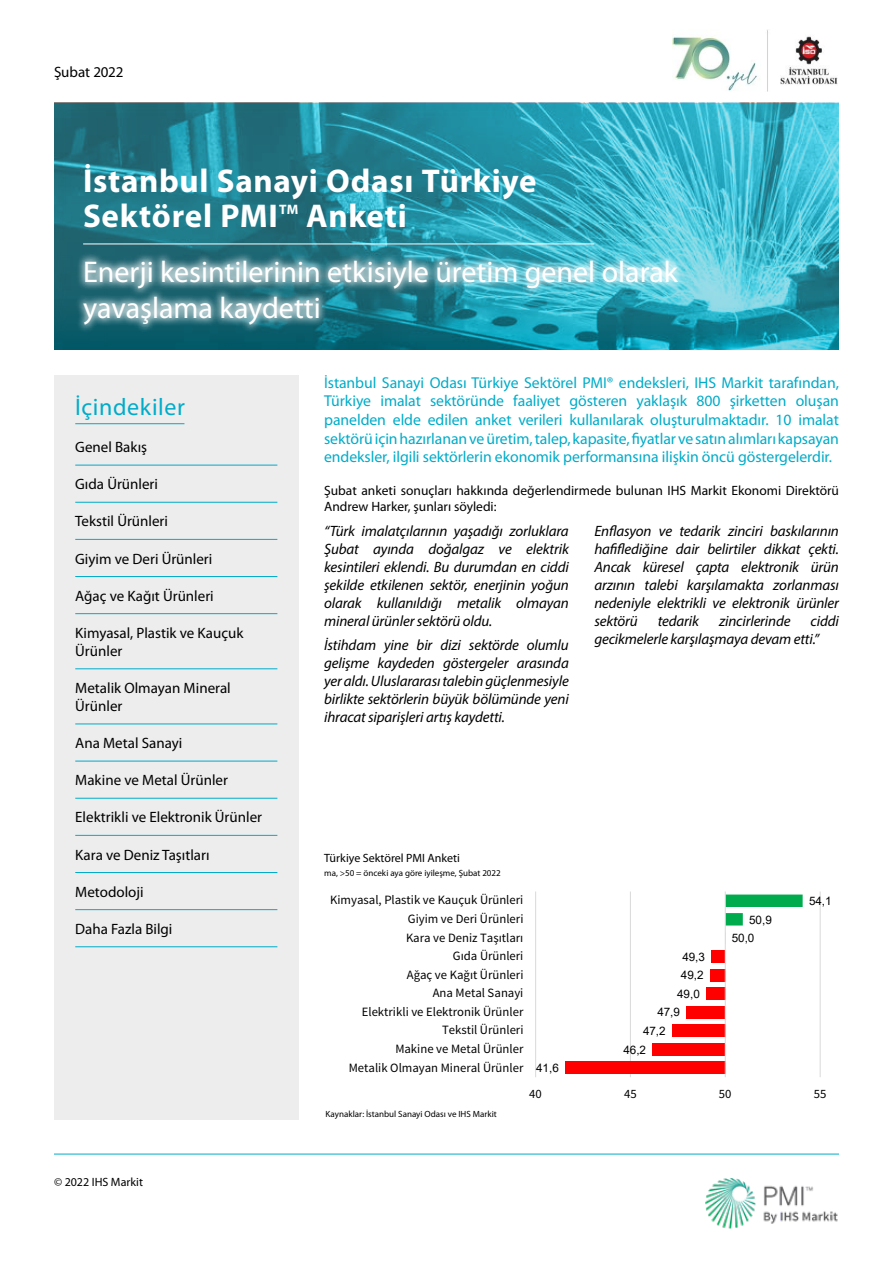
<style>
.page{position:relative;width:893px;height:1263px;background:#fff}
.page>*{position:absolute;margin:0;border:0;box-sizing:border-box;transform-origin:0 0}
.t1{font:700 33px/34.5px "Myriad Pro";letter-spacing:.02em;color:#fff}
.t2{font:30px/36px "Myriad Pro";color:#fff}
.t3{font:24px "Myriad Pro";letter-spacing:.025em;color:#00acc9}
.t4{font:15.75px/18.8px "Myriad Pro";letter-spacing:-.005em;color:#00acc9;text-align:justify}
.t5{font:italic 15px/18px "Myriad Pro";letter-spacing:-.01em;color:#000;text-align:justify}
.t6{font:15px/18px "Myriad Pro";color:#000}
.t7{font:700 13.65px "Myriad Pro";color:#fff}
.t8{font:13.5px/15.8px "Myriad Pro";color:#000}
.t9{font:12.75px "Source Sans Pro";color:#000}
.t10{font:12px "Myriad Pro";color:#000}
.t11{font:11.7px "Arial";color:#000}
.t12{font:9px "Myriad Pro";color:#000}
</style>
<div class="page">
<img style="left:705px;top:1178px;width:133px;height:50px">
<hr style="left:54px;top:1154px;width:785px;height:1px;background:#00acc9">
<svg style="left:54px;top:103px;width:785px;height:246px;background:#2d95a7"></svg>
<div style="left:54px;top:376px;width:245px;height:744px;background:#ededed"></div>
<hr style="left:75px;top:423px;width:109px;height:1px;background:#00acc9">
<hr style="left:75px;top:465px;width:202px;height:1px;background:#00acc9">
<hr style="left:75px;top:502px;width:202px;height:1px;background:#00acc9">
<hr style="left:75px;top:539px;width:202px;height:1px;background:#00acc9">
<hr style="left:75px;top:576px;width:202px;height:1px;background:#00acc9">
<hr style="left:75px;top:613px;width:202px;height:1px;background:#00acc9">
<hr style="left:75px;top:668px;width:202px;height:1px;background:#00acc9">
<hr style="left:75px;top:724px;width:202px;height:1px;background:#00acc9">
<hr style="left:75px;top:761px;width:202px;height:1px;background:#00acc9">
<hr style="left:75px;top:798px;width:202px;height:1px;background:#00acc9">
<hr style="left:75px;top:835px;width:202px;height:1px;background:#00acc9">
<hr style="left:75px;top:872px;width:202px;height:1px;background:#00acc9">
<hr style="left:75px;top:909px;width:202px;height:1px;background:#00acc9">
<hr style="left:75px;top:946px;width:202px;height:1px;background:#00acc9">
<hr style="left:83px;top:244px;width:511px;height:1px;background:#fff">
<div style="left:75px;top:252px;width:612px;height:81px;background:#fff;opacity:.75"></div>
<hr style="left:535px;top:891px;width:1px;height:186px;background:#d9d9d9">
<hr style="left:630px;top:891px;width:1px;height:186px;background:#d9d9d9">
<hr style="left:820px;top:891px;width:1px;height:186px;background:#d9d9d9">
<div style="left:565px;top:1062px;width:160px;height:12px;background:#f00"></div>
<div style="left:652px;top:1043px;width:73px;height:12px;background:#f00"></div>
<div style="left:672px;top:1024px;width:53px;height:13px;background:#f00"></div>
<div style="left:686px;top:1006px;width:39px;height:12px;background:#f00"></div>
<div style="left:706px;top:987px;width:19px;height:13px;background:#f00"></div>
<div style="left:710px;top:969px;width:15px;height:12px;background:#f00"></div>
<div style="left:711px;top:950px;width:14px;height:12px;background:#f00"></div>
<svg style="left:726px;top:894px;width:77px;height:32px"></svg>
<hr style="left:725px;top:891px;width:1px;height:186px;background:#d9d9d9">
<img style="left:672px;top:30px;width:166px;height:62px">
<p class="t6" style="left:54px;top:63px;width:71px">Şubat 2022</p>
<h1 class="t1" style="left:83px;top:163px;width:455px">İstanbul Sanayi Odası Türkiye<br>Sektörel PMI</h1>
<p class="t7" style="left:279px;top:200px;width:21px">TM</p>
<h1 class="t1" style="left:306px;top:197px;width:102px">Anketi</h1>
<h2 class="t2" style="left:83px;top:254px;width:596px">Enerji kesintilerinin etkisiyle üretim genel olarak yavaşlama kaydetti</h2>
<h3 class="t3" style="left:75px;top:392px;width:111px">İçindekiler</h3>
<p class="t6" style="left:75px;top:438px;width:73px">Genel Bakış</p>
<p class="t6" style="left:75px;top:475px;width:84px">Gıda Ürünleri</p>
<p class="t6" style="left:75px;top:512px;width:94px">Tekstil Ürünleri</p>
<p class="t6" style="left:75px;top:549px;width:139px">Giyim ve Deri Ürünleri</p>
<p class="t6" style="left:75px;top:586px;width:140px">Ağaç ve Kağıt Ürünleri</p>
<p class="t6" style="left:75px;top:623px;width:170px">Kimyasal, Plastik ve Kauçuk<br>Ürünler</p>
<p class="t6" style="left:75px;top:679px;width:157px">Metalik Olmayan Mineral<br>Ürünler</p>
<p class="t6" style="left:75px;top:734px;width:109px">Ana Metal Sanayi</p>
<p class="t6" style="left:75px;top:771px;width:154px">Makine ve Metal Ürünler</p>
<p class="t6" style="left:75px;top:808px;width:188px">Elektrikli ve Elektronik Ürünler</p>
<p class="t6" style="left:75px;top:845px;width:136px">Kara ve Deniz Taşıtları</p>
<p class="t6" style="left:75px;top:882px;width:70px">Metodoloji</p>
<p class="t6" style="left:75px;top:919px;width:99px">Daha Fazla Bilgi</p>
<p class="t10" style="left:54px;top:1175px;width:91px">© 2022 IHS Markit</p>
<p class="t4" style="left:324px;top:373px;width:516px">İstanbul Sanayi Odası Türkiye Sektörel PMI® endeksleri, IHS Markit tarafından, Türkiye imalat sektöründe faaliyet gösteren yaklaşık 800 şirketten oluşan panelden elde edilen anket verileri kullanılarak oluşturulmaktadır. 10 imalat sektörü için hazırlanan ve üretim, talep, kapasite, fiyatlar ve satın alımları kapsayan endeksler, ilgili sektörlerin ekonomik performansına ilişkin öncü göstergelerdir.</p>
<p class="t8" style="left:324px;top:483px;width:516px">Şubat anketi sonuçları hakkında değerlendirmede bulunan IHS Markit Ekonomi Direktörü<br>Andrew Harker, şunları söyledi:</p>
<p class="t5" style="left:324px;top:522px;width:246px">“Türk imalatçılarının yaşadığı zorluklara Şubat ayında doğalgaz ve elektrik kesintileri eklendi. Bu durumdan en ciddi şekilde etkilenen sektör, enerjinin yoğun olarak kullanıldığı metalik olmayan mineral ürünler sektörü oldu.</p>
<p class="t5" style="left:324px;top:636px;width:246px">İstihdam yine bir dizi sektörde olumlu gelişme kaydeden göstergeler arasında yer aldı. Uluslararası talebin güçlenmesiyle birlikte sektörlerin büyük bölümünde yeni ihracat siparişleri artış kaydetti.</p>
<p class="t5" style="left:594px;top:522px;width:246px">Enflasyon ve tedarik zinciri baskılarının hafiflediğine dair belirtiler dikkat çekti.<br>Ancak küresel çapta elektronik ürün arzının talebi karşılamakta zorlanması nedeniyle elektrikli ve elektronik ürünler sektörü</p>
<p class="t5" style="left:594px;top:612px;width:246px;text-indent:216px">ciddi gecikmelerle karşılaşmaya devam etti.”</p>
<p class="t5" style="left:658px;top:612px;width:43px">tedarik</p>
<p class="t5" style="left:719px;top:612px;width:73px">zincirlerinde</p>
<p class="t10" style="left:324px;top:851px;width:137px">Türkiye Sektörel PMI Anketi</p>
<p class="t12" style="left:324px;top:867px;width:178px">ma, &gt;50 = önceki aya göre iyileşme, Şubat 2022</p>
<p class="t9" style="left:330px;top:892px;width:195px">Kimyasal, Plastik ve Kauçuk Ürünleri</p>
<p class="t11" style="left:809px;top:893px;width:24px">54,1</p>
<p class="t9" style="left:408px;top:911px;width:117px">Giyim ve Deri Ürünleri</p>
<p class="t11" style="left:749px;top:911px;width:24px">50,9</p>
<p class="t9" style="left:406px;top:929px;width:119px">Kara ve Deniz Taşıtları</p>
<p class="t11" style="left:732px;top:930px;width:24px">50,0</p>
<p class="t9" style="left:453px;top:948px;width:72px">Gıda Ürünleri</p>
<p class="t11" style="left:682px;top:948px;width:24px">49,3</p>
<p class="t9" style="left:407px;top:966px;width:118px">Ağaç ve Kağıt Ürünleri</p>
<p class="t11" style="left:681px;top:967px;width:24px">49,2</p>
<p class="t9" style="left:433px;top:985px;width:92px">Ana Metal Sanayi</p>
<p class="t11" style="left:677px;top:986px;width:24px">49,0</p>
<p class="t9" style="left:362px;top:1004px;width:163px">Elektrikli ve Elektronik Ürünler</p>
<p class="t11" style="left:657px;top:1004px;width:24px">47,9</p>
<p class="t9" style="left:442px;top:1022px;width:83px">Tekstil Ürünleri</p>
<p class="t11" style="left:643px;top:1023px;width:24px">47,2</p>
<p class="t9" style="left:395px;top:1041px;width:130px">Makine ve Metal Ürünler</p>
<p class="t11" style="left:623px;top:1041px;width:24px">46,2</p>
<p class="t9" style="left:349px;top:1059px;width:176px">Metalik Olmayan Mineral Ürünler</p>
<p class="t11" style="left:536px;top:1060px;width:24px">41,6</p>
<p class="t12" style="left:326px;top:1108px;width:173px">Kaynaklar: İstanbul Sanayi Odası ve IHS Markit</p>
<p class="t9" style="left:529px;top:1086px;width:14px">40</p>
<p class="t9" style="left:624px;top:1086px;width:14px">45</p>
<p class="t9" style="left:719px;top:1086px;width:14px">50</p>
<p class="t9" style="left:814px;top:1086px;width:14px">55</p>
</div>
